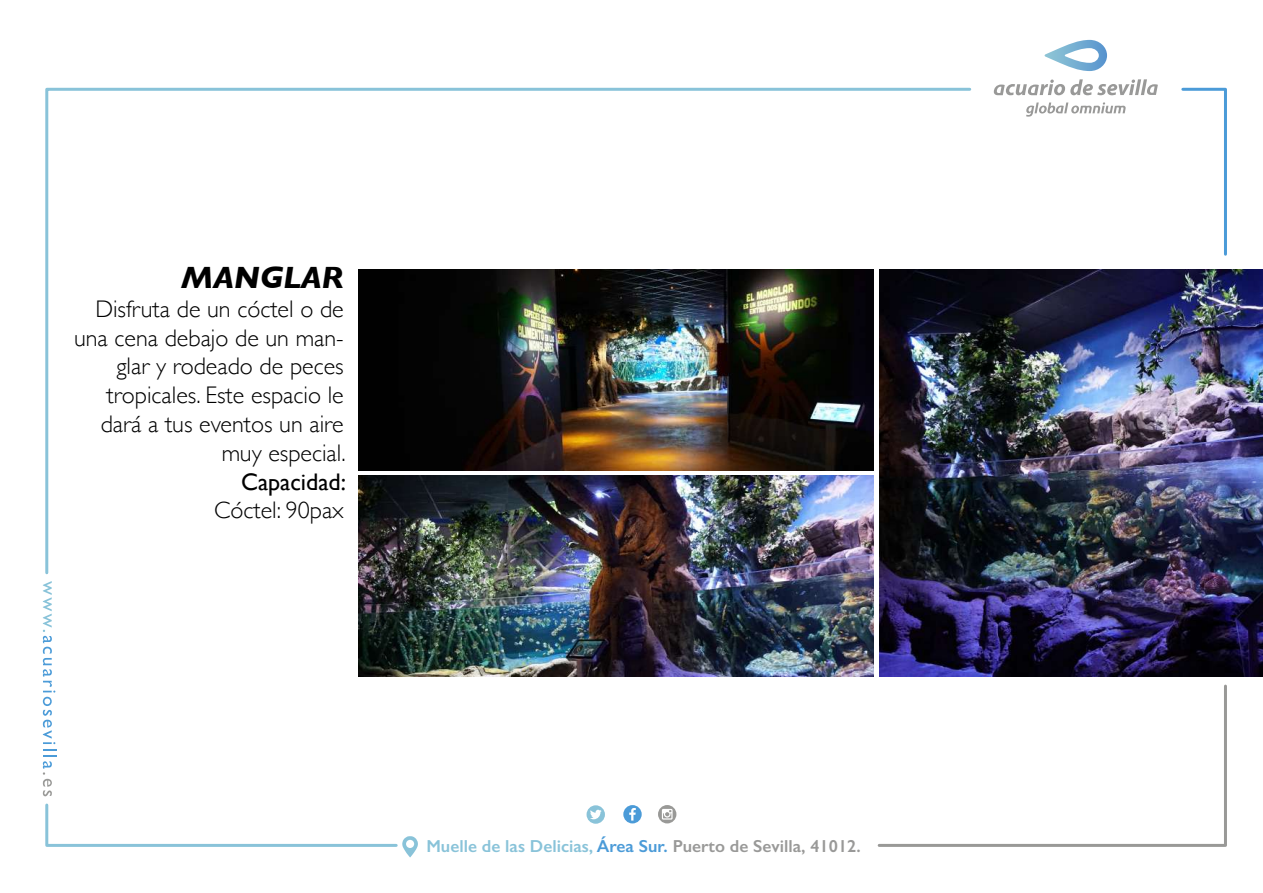
<style>
.page{position:relative;width:1263px;height:893px;background:#fff}
.page>*{position:absolute;margin:0;border:0;box-sizing:border-box;transform-origin:0 0}
.t1{font:italic 700 31.35px "Gill Sans";color:#000}
.t2{font:300 24px/28.8px "Gill Sans";color:#000;text-align:right}
.t3{font:24px "Gill Sans";color:#000}
.t4{font:600 17.4px "Gill Sans";color:#999998}
.s1{color:#89c3d9}
.s2{color:#4b9bd8}
</style>
<div class="page">
<svg style="left:877px;top:684px;width:350px;height:163px"></svg>
<svg style="left:1181px;top:87px;width:46px;height:169px"></svg>
<svg style="left:45px;top:87px;width:927px;height:489px"></svg>
<svg style="left:43px;top:581px;width:13px;height:215px"></svg>
<svg style="left:587px;top:805px;width:18px;height:19px"></svg>
<svg style="left:623px;top:805px;width:19px;height:18px"></svg>
<svg style="left:658px;top:805px;width:18px;height:18px"></svg>
<svg style="left:45px;top:803px;width:373px;height:54px"></svg>
<svg style="left:994px;top:79px;width:164px;height:16px"></svg>
<svg style="left:1026px;top:102px;width:100px;height:15px"></svg>
<svg style="left:1045px;top:40px;width:62px;height:31px"></svg>
<img style="left:359px;top:476px;width:515px;height:201px">
<img style="left:879px;top:269px;width:384px;height:408px">
<img style="left:359px;top:269px;width:515px;height:201px">
<h1 class="t1" style="left:181px;top:259px;width:165px">MANGLAR</h1>
<p class="t2" style="left:74px;top:293px;width:273px">Disfruta de un cóctel o de una cena debajo de un man&shy;glar y rodeado de peces tropicales. Este espacio le dará a tus eventos un aire muy especial.</p>
<p class="t3" style="left:241px;top:467px;width:106px">Capacidad:</p>
<p class="t2" style="left:214px;top:495px;width:131px">Cóctel: 90pax</p>
<p class="t4" style="left:426px;top:836px;width:436px"><span class="s1">Muelle de las Delicias,</span> <span class="s2">Área Sur.</span> Puerto de Sevilla, 41012.</p>
</div>
